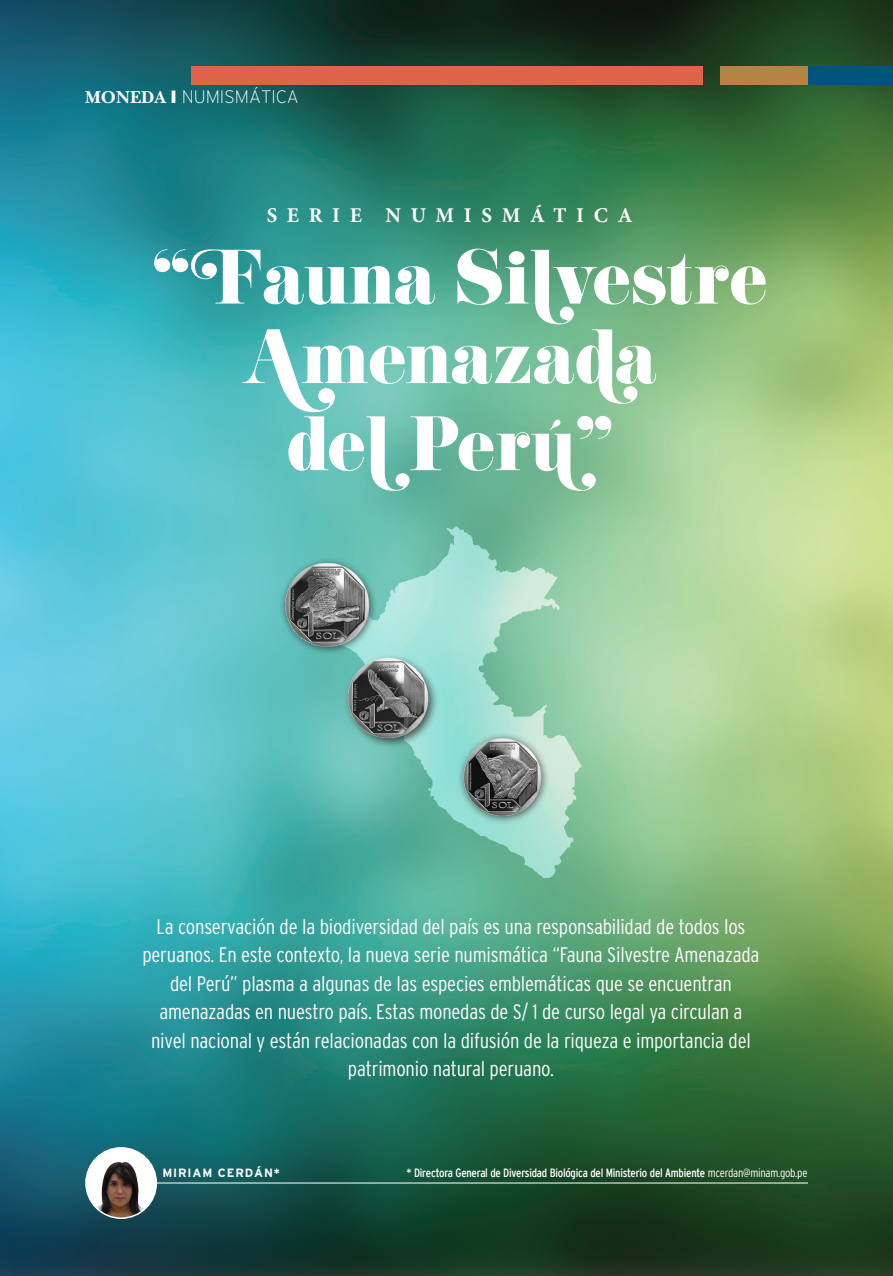
<style>
.page{position:relative;width:893px;height:1276px;background:#fff}
.page>*{position:absolute;margin:0;border:0;box-sizing:border-box;transform-origin:0 0}
.t1{font:67.2px "Eloquent JF";color:#fff}
.t2{font:300 condensed 21px/28.5px "Interstate";letter-spacing:-.01em;color:#fff;text-align:center}
.TEXTO_INDENTADO{font:700 21px "Minion Pro";letter-spacing:.465em;color:#fff}
.t3{font:200 18px "Interstate";color:#fff}
.t4{font:condensed 12px "Interstate Plus";letter-spacing:-.02em;color:#fff}
.t5{font:700 12px "Interstate";letter-spacing:.07em;color:#fff}
.s1{font-family:"New Baskerville Bold SC";font-weight:400}
.s2{font-family:"Eloquent JF Swash"}
.s3{font-family:"Interstate";font-weight:300}
</style>
<div class="page">
<img style="left:0;top:0;width:893px;height:1276px">
<div style="left:191px;top:67px;width:511px;height:18px;background:#dc6549"></div>
<div style="left:808px;top:67px;width:85px;height:18px;background:#01547b"></div>
<hr style="left:155px;top:1182px;width:653px;height:1px;background:#fff">
<div style="left:86px;top:1147px;width:70px;height:71px;background:#fff;border-radius:50%"></div>
<img style="left:86px;top:1156px;width:70px;height:62px">
<div style="left:85px;top:1147px;width:72px;height:72px;border:2px solid #fff;border-radius:50%"></div>
<div style="left:721px;top:67px;width:87px;height:18px;background:#b58343"></div>
<svg style="left:331px;top:526px;width:251px;height:352px"></svg>
<div style="left:457px;top:732px;width:93px;height:93px;background:#231f20;opacity:.75"></div>
<img style="left:444px;top:738px;width:116px;height:78px">
<div style="left:344px;top:653px;width:95px;height:96px;background:#231f20;opacity:.75"></div>
<img style="left:347px;top:644px;width:82px;height:109px">
<div style="left:279px;top:557px;width:99px;height:99px;background:#231f20;opacity:.75"></div>
<img style="left:250px;top:560px;width:139px;height:92px">
<p class="t3" style="left:85px;top:87px;width:215px"><span class="s1">MONEDA</span> ❙ NUMISMÁTICA</p>
<p class="TEXTO_INDENTADO" style="left:267px;top:200px;width:367px">SERIE NUMISMÁTICA</p>
<p class="t1" style="left:152px;top:233px;width:616px"><span class="s2">“F</span>auna Si<span class="s2">l</span>vestre</p>
<p class="t1" style="left:243px;top:312px;width:416px"><span class="s2">A</span>menaza<span class="s2">d</span>a</p>
<p class="t1" style="left:286px;top:399px;width:330px">de<span class="s2">l</span> Per<span class="s2">ú”</span></p>
<p class="t2" style="left:142px;top:911px;width:618px">La conservación de la biodiversidad del país es una responsabilidad de todos los peruanos. En este contexto, la nueva serie numismática “Fauna Silvestre Amenazada del Perú” plasma a algunas de las especies emblemáticas que se encuentran amenazadas en nuestro país. Estas monedas de S/ 1 de curso legal ya circulan a nivel nacional y están relacionadas con la difusión de la riqueza e importancia del patrimonio natural peruano.</p>
<p class="t5" style="left:162px;top:1165px;width:119px">MIRIAM CERDÁN*</p>
<p class="t4" style="left:406px;top:1165px;width:402px">* Directora General de Diversidad Biológica del Ministerio del Ambiente <span class="s3">mcerdan@minam.gob.pe</span></p>
</div>
